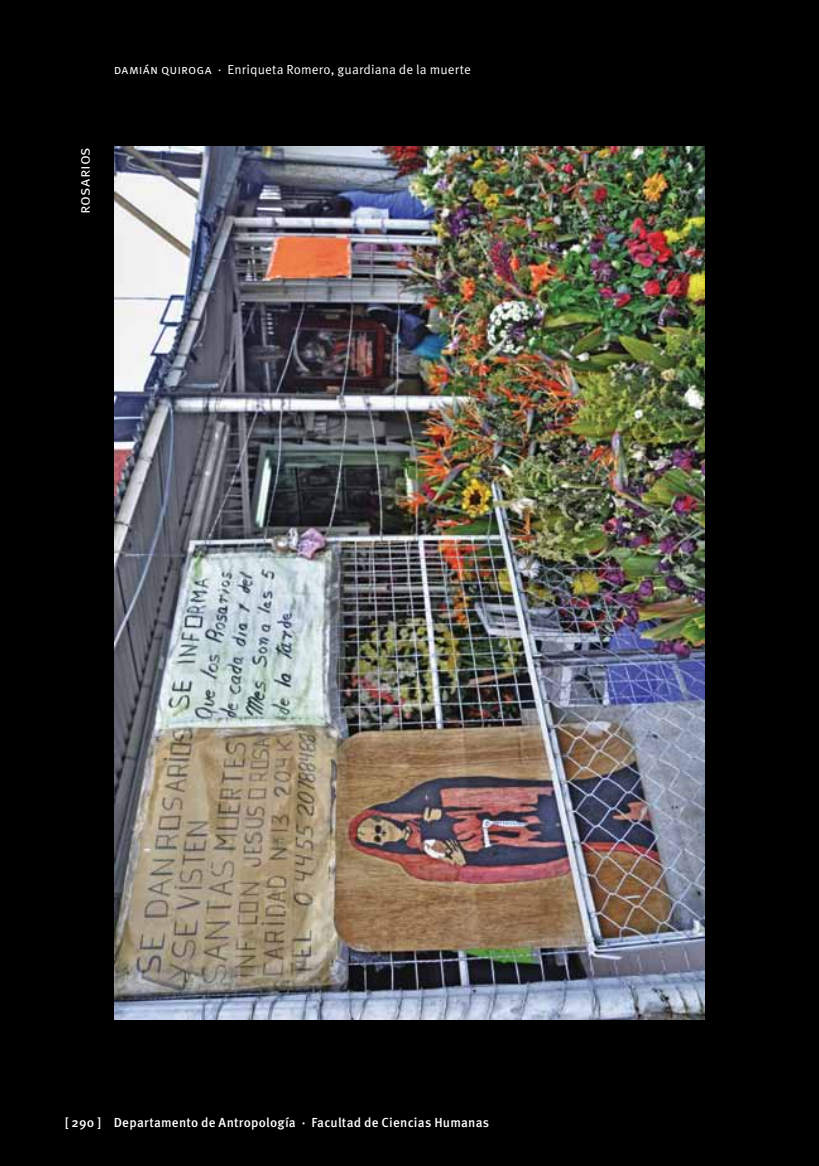
<style>
.page{position:relative;width:819px;height:1166px;background:#000}
.page>*{position:absolute;margin:0;border:0;box-sizing:border-box;transform-origin:0 0}
.t1{font:15.75px "Meta Pro";color:#fff}
.t2{font:500 13.12px "Meta Pro";letter-spacing:.015em;color:#fff}
.t3{font:13.12px "Meta Pro";letter-spacing:.01em;color:#fff}
</style>
<div class="page">
<img style="left:115px;top:146px;width:589px;height:874px">
<p class="t3" style="left:114px;top:61px;width:359px">damián quiroga · Enriqueta Romero, guardiana de la muerte</p>
<p class="t1" style="left:75px;top:214px;width:68px;rotate:-90deg">rosarios</p>
<p class="t2" style="left:65px;top:1114px;width:426px">[ 290 ] Departamento de Antropología · Facultad de Ciencias Humanas</p>
</div>
